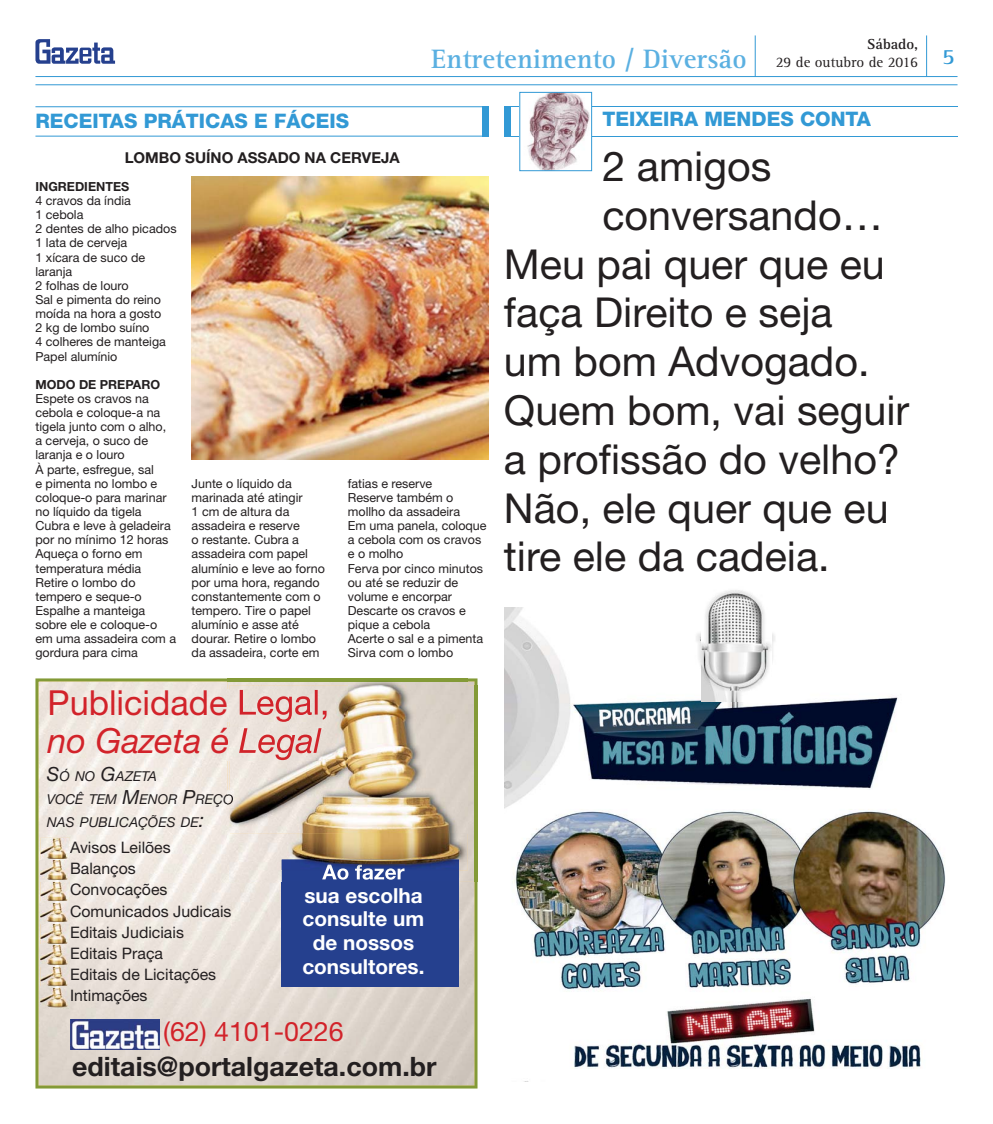
<style>
.page{position:relative;width:993px;height:1124px;background:#fff}
.page>*{position:absolute;margin:0;border:0;box-sizing:border-box;transform-origin:0 0}
.t1{font:41.25px "Helvetica Neue";color:#231f20}
.t2{font:34.5px "Helvetica Neue";color:#d2232a}
.t3{font:italic 34.5px "Helvetica Neue";color:#d2232a}
.t4{font:700 27.5px "Rotis Serif";color:#5bb0e1}
.t5{font:700 26.75px "Helvetica Neue";color:#231f20}
.t6{font:26.75px "Helvetica Neue";color:#d2232a}
.t7{font:700 20.75px/23.5px "Helvetica Neue";color:#fff;text-align:center}
.t8{font:800 20px "Helvetica Neue";color:#3299d5}
.t9{font:15.88px/21.1px "Helvetica Neue";color:#231f20}
.t10{font:700 15px "Helvetica Neue";color:#231f20}
.t11{font:700 15px "Rotis Serif";color:#231f20}
.t12{font:italic 13.62px/23.1px "Helvetica Neue";color:#231f20}
.t13{font:12.5px/14.1px "Helvetica Neue";color:#231f20}
.t14{font:700 12.5px "Helvetica Neue";color:#231f20}
.s1{font-weight:400;font-size:15px;color:#231f20}
.s2{font-size:22.5px;color:#3299d5}
.s3{font-size:19.5px}
</style>
<div class="page">
<hr style="left:35px;top:84px;width:922px;height:1px;background:#3299d5">
<hr style="left:35px;top:76px;width:922px;height:1px;background:#3299d5">
<hr style="left:925px;top:35px;width:1px;height:41px;background:#3299d5">
<hr style="left:754px;top:35px;width:1px;height:42px;background:#3299d5">
<svg style="left:35px;top:39px;width:80px;height:25px"></svg>
<hr style="left:35px;top:106px;width:454px;height:1px;background:#3299d5">
<hr style="left:35px;top:136px;width:454px;height:1px;background:#3299d5">
<div style="left:482px;top:106px;width:7px;height:30px;background:#3299d5"></div>
<svg style="left:35px;top:678px;width:442px;height:410px;background:#e3dcd2"></svg>
<img style="left:40px;top:837px;width:30px;height:171px">
<svg style="left:70px;top:841px;width:1px;height:12px"></svg>
<img style="left:40px;top:880px;width:30px;height:1px">
<img style="left:40px;top:965px;width:30px;height:1px">
<img style="left:40px;top:901px;width:30px;height:1px">
<img style="left:40px;top:986px;width:30px;height:1px">
<div style="left:282px;top:859px;width:177px;height:127px;background:#25408e"></div>
<img style="left:71px;top:1019px;width:89px;height:30px">
<img style="left:227px;top:678px;width:240px;height:11px">
<img style="left:227px;top:689px;width:2px;height:101px">
<svg style="left:227px;top:738px;width:2px;height:7px"></svg>
<img style="left:227px;top:807px;width:2px;height:63px">
<img style="left:459px;top:685px;width:19px;height:196px">
<img style="left:229px;top:870px;width:176px;height:11px">
<img style="left:322px;top:870px;width:82px;height:9px">
<img style="left:229px;top:685px;width:238px;height:185px">
<img style="left:229px;top:689px;width:100px;height:32px">
<img style="left:239px;top:689px;width:73px;height:32px">
<img style="left:229px;top:727px;width:66px;height:26px">
<img style="left:282px;top:859px;width:177px;height:11px">
<img style="left:322px;top:864px;width:82px;height:6px">
<svg style="left:227px;top:790px;width:6px;height:17px"></svg>
<img style="left:191px;top:177px;width:298px;height:282px">
<hr style="left:504px;top:136px;width:453px;height:1px;background:#3299d5">
<hr style="left:504px;top:106px;width:453px;height:1px;background:#3299d5">
<div style="left:504px;top:106px;width:6px;height:30px;background:#3299d5"></div>
<img style="left:521px;top:94px;width:68px;height:75px">
<div style="left:519px;top:92px;width:72px;height:79px;border:1px solid #3299d5"></div>
<img style="left:504px;top:607px;width:442px;height:462px">
<img style="left:701px;top:590px;width:69px;height:111px">
<p class="t11" style="left:866px;top:39px;width:52px">Sábado,</p>
<h3 class="t4" style="left:431px;top:49px;width:524px">Entretenimento / Diversão <span class="s1">29 de outubro de 2016</span> <span class="s2">5</span></h3>
<h3 class="t8" style="left:35px;top:114px;width:315px">RECEITAS PRÁTICAS E FÁCEIS</h3>
<p class="t10" style="left:125px;top:152px;width:276px">LOMBO SUÍNO ASSADO NA CERVEJA</p>
<p class="t14" style="left:35px;top:182px;width:95px">INGREDIENTES</p>
<p class="t13" style="left:35px;top:195px;width:143px">4 cravos da índia<br>1 cebola<br>2 dentes de alho picados<br>1 lata de cerveja<br>1 xícara de suco de laranja<br>2 folhas de louro<br>Sal e pimenta do reino moída na hora a gosto<br>2 kg de lombo suíno<br>4 colheres de manteiga<br>Papel alumínio</p>
<p class="t14" style="left:35px;top:380px;width:126px">MODO DE PREPARO</p>
<p class="t13" style="left:35px;top:392px;width:142px">Espete os cravos na cebola e coloque-a na tigela junto com o alho,<br>a cerveja, o suco de laranja e o louro<br>À parte, esfregue, sal<br>e pimenta no lombo e coloque-o para marinar no líquido da tigela<br>Cubra e leve à geladeira por no mínimo 12 horas<br>Aqueça o forno em temperatura média<br>Retire o lombo do tempero e seque-o<br>Espalhe a manteiga sobre ele e coloque-o em uma assadeira com a gordura para cima</p>
<p class="t13" style="left:191px;top:477px;width:135px">Junte o líquido da marinada até atingir<br>1 cm de altura da assadeira e reserve<br>o restante. Cubra a assadeira com papel alumínio e leve ao forno por uma hora, regando constantemente com o tempero. Tire o papel alumínio e asse até dourar. Retire o lombo da assadeira, corte em</p>
<p class="t13" style="left:348px;top:477px;width:140px">fatias e reserve<br>Reserve também o mollho da assadeira<br>Em uma panela, coloque a cebola com os cravos e o molho<br>Ferva por cinco minutos ou até se reduzir de volume e encorpar<br>Descarte os cravos e pique a cebola<br>Acerte o sal e a pimenta<br>Sirva com o lombo</p>
<h2 class="t2" style="left:48px;top:689px;width:283px">Publicidade Legal,</h2>
<h2 class="t3" style="left:48px;top:728px;width:275px">no Gazeta é Legal</h2>
<p class="t12" style="left:47px;top:766px;width:188px"><span class="s3">S</span>Ó NO <span class="s3">G</span>AZETA<br>VOCÊ TEM <span class="s3">M</span>ENOR <span class="s3">P</span>REÇO<br>NAS PUBLICAÇÕES DE<span class="s3">:</span></p>
<p class="t9" style="left:70px;top:838px;width:163px">Avisos Leilões<br>Balanços<br>Convocações<br>Comunicados Judicais<br>Editais Judiciais<br>Editais Praça<br>Editais de Licitações<br>Intimações</p>
<h3 class="t7" style="left:302px;top:885px;width:123px">sua escolha consulte um de nossos consultores.</h3>
<h3 class="t6" style="left:163px;top:1021px;width:182px">(62) 4101-0226</h3>
<h3 class="t5" style="left:72px;top:1056px;width:366px">editais@portalgazeta.com.br</h3>
<h3 class="t8" style="left:602px;top:112px;width:270px">TEIXEIRA MENDES CONTA</h3>
<h1 class="t1" style="left:602px;top:151px;width:170px">2 amigos</h1>
<h1 class="t1" style="left:602px;top:200px;width:282px">conversando…</h1>
<h1 class="t1" style="left:504px;top:249px;width:382px">Meu pai quer que eu</h1>
<h1 class="t1" style="left:504px;top:298px;width:330px">faça Direito e seja</h1>
<h1 class="t1" style="left:504px;top:346px;width:367px">um bom Advogado.</h1>
<h1 class="t1" style="left:504px;top:395px;width:407px">Quem bom, vai seguir</h1>
<h1 class="t1" style="left:504px;top:444px;width:397px">a profissão do velho?</h1>
<h1 class="t1" style="left:504px;top:493px;width:386px">Não, ele quer que eu</h1>
<h1 class="t1" style="left:504px;top:541px;width:327px">tire ele da cadeia.</h1>
</div>
